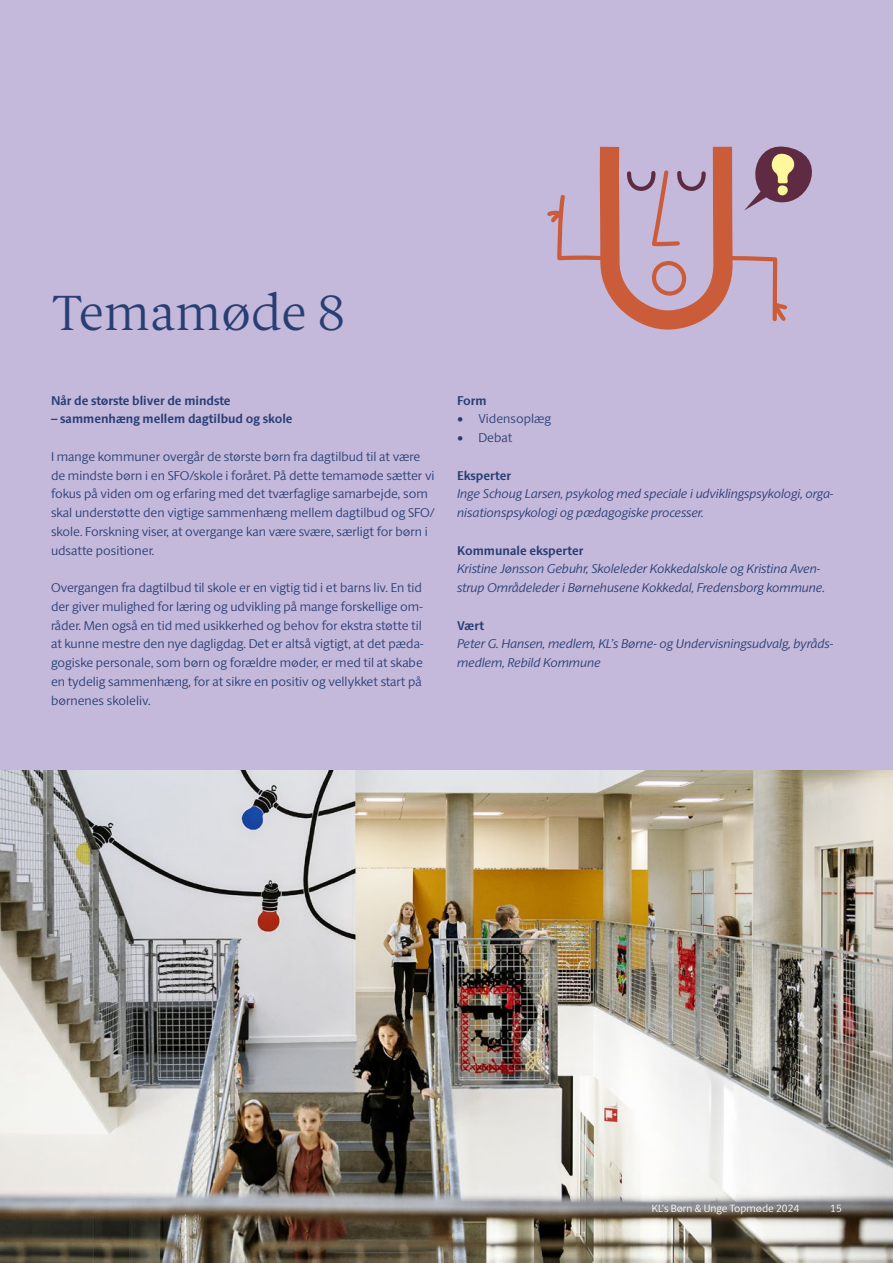
<style>
.page{position:relative;width:893px;height:1263px;background:#c4b8db}
.page>*{position:absolute;margin:0;border:0;box-sizing:border-box;transform-origin:0 0}
.t1{font:300 49.5px "ID Serif";color:#283f74}
.t2{font:300 12.75px/18.8px "ID Sans";color:#283f74}
.t3{font:italic 300 12.75px/18.8px "ID Sans";color:#283f74}
.t4{font:700 12.75px "ID Sans";color:#283f74}
.t5{font:300 10.5px "ID Sans";color:#fff}
.s1{font-family:"ID Serif";font-weight:400}
</style>
<div class="page">
<img style="left:0;top:771px;width:893px;height:492px">
<svg style="left:547px;top:146px;width:265px;height:184px"></svg>
<h1 class="t1" style="left:51px;top:282px;width:296px">Temamøde 8</h1>
<p class="t4" style="left:51px;top:392px;width:181px">Når de største bliver de mindste</p>
<p class="t4" style="left:51px;top:411px;width:243px">– sammenhæng mellem dagtilbud og skole</p>
<p class="t2" style="left:51px;top:447px;width:385px">I mange kommuner overgår de største børn fra dagtilbud til at være de mindste børn i en SFO/skole i foråret. På dette temamøde sætter vi fokus på viden om og erfaring med det tværfaglige samarbejde, som skal understøtte den vigtige sammenhæng mellem dagtilbud og SFO/ skole. Forskning viser, at overgange kan være svære, særligt for børn i udsatte positioner.</p>
<p class="t2" style="left:51px;top:578px;width:374px">Overgangen fra dagtilbud til skole er en vigtig tid i et barns liv. En tid der giver mulighed for læring og udvikling på mange forskellige om&shy;råder. Men også en tid med usikkerhed og behov for ekstra støtte til at kunne mestre den nye dagligdag. Det er altså vigtigt, at det pæda&shy;gogiske personale, som børn og forældre møder, er med til at skabe en tydelig sammenhæng, for at sikre en positiv og vellykket start på børnenes skoleliv.</p>
<p class="t4" style="left:457px;top:392px;width:31px">Form</p>
<p class="t2" style="left:457px;top:409px;width:95px"><span class="s1">•</span> Vidensoplæg</p>
<p class="t2" style="left:457px;top:428px;width:57px"><span class="s1">•</span> Debat</p>
<p class="t4" style="left:457px;top:467px;width:56px">Eksperter</p>
<p class="t3" style="left:457px;top:484px;width:378px">Inge Schoug Larsen, psykolog med speciale i udviklingspsykologi, orga&shy;nisationspsykologi og pædagogiske processer.</p>
<p class="t4" style="left:457px;top:542px;width:128px">Kommunale eksperter</p>
<p class="t3" style="left:457px;top:559px;width:369px">Kristine Jønsson Gebuhr, Skoleleder Kokkedalskole og Kristina Aven&shy;strup Områdeleder i Børnehusene Kokkedal, Fredensborg kommune.</p>
<p class="t4" style="left:457px;top:617px;width:29px">Vært</p>
<p class="t3" style="left:457px;top:634px;width:378px">Peter G. Hansen, medlem, KL’s Børne- og Undervisningsudvalg, byråds&shy;medlem, Rebild Kommune</p>
<p class="t5" style="left:652px;top:1202px;width:149px">KL’s Børn &amp; Unge Topmøde 2024</p>
<p class="t5" style="left:830px;top:1202px;width:13px">15</p>
</div>
